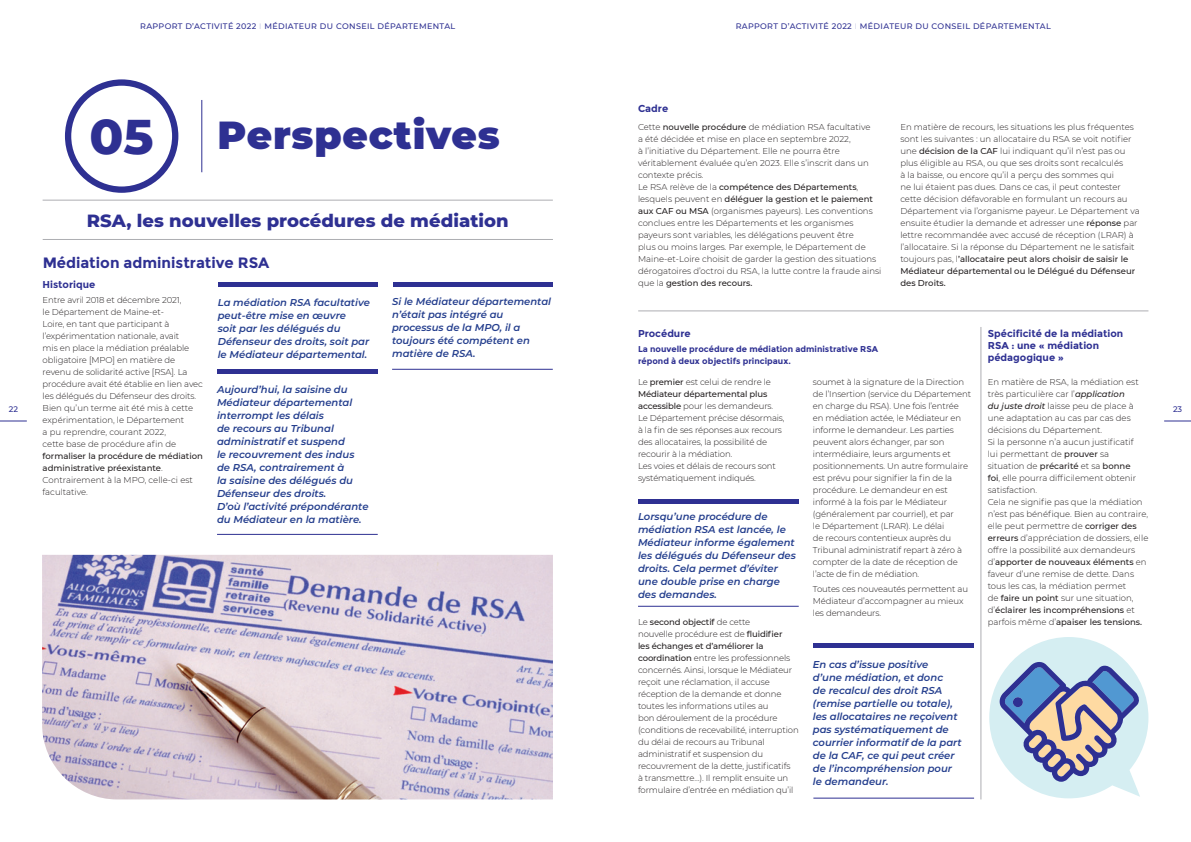
<style>
.page{position:relative;width:1191px;height:842px;background:#fff}
.page>*{position:absolute;margin:0;border:0;box-sizing:border-box;transform-origin:0 0}
.t1{font:800 49.7px "Montserrat";color:#2e3092}
.t2{font:900 39px "Montserrat";letter-spacing:.02em;color:#2e3092}
.t3{font:800 18px "Montserrat";color:#2e3092}
.t4{font:700 15px "Montserrat";color:#2e3092}
.t5{font:italic 600 10px/13px "Montserrat";color:#253f8e}
.t6{font:700 10px/12px "Montserrat";color:#2e3092}
.t7{font:300 8.5px/12px "Montserrat";letter-spacing:-.01em;color:#231f20}
.t8{font:500 8.5px/12px "Montserrat";color:#231f20}
.t9{font:700 8.5px/12px "Montserrat";color:#2e3092}
.t10{font:500 8px "Montserrat";letter-spacing:.045em;color:#2e3092}
.s1{font-weight:100}
.s2{font-weight:500}
.s3{font-weight:300}
.s4{font-weight:500;font-style:italic}
</style>
<div class="page">
<svg style="left:0;top:420px;width:27px;height:1px"></svg>
<svg style="left:1164px;top:420px;width:27px;height:1px"></svg>
<div style="left:638px;top:499px;width:160px;height:5px;background:#2e3092"></div>
<div style="left:813px;top:643px;width:160px;height:5px;background:#2e3092"></div>
<hr style="left:980px;top:327px;width:1px;height:472px;background:#adaeb2">
<svg style="left:989px;top:637px;width:159px;height:161px"></svg>
<hr style="left:638px;top:606px;width:160px;height:1px;background:#2e3092">
<hr style="left:813px;top:798px;width:161px;height:1px;background:#2e3092">
<hr style="left:638px;top:311px;width:510px;height:1px;background:#adaeb2">
<img style="left:42px;top:555px;width:511px;height:244px">
<div style="left:65px;top:79px;width:113px;height:114px;border:6px solid #2e3092;border-radius:50%"></div>
<hr style="left:201px;top:100px;width:1px;height:72px;background:#2e3092">
<hr style="left:43px;top:239px;width:510px;height:1px;background:#adaeb2">
<hr style="left:218px;top:283px;width:160px;height:4px;background:#2e3092">
<hr style="left:43px;top:200px;width:510px;height:1px;background:#adaeb2">
<div style="left:217px;top:369px;width:161px;height:5px;background:#2e3092"></div>
<hr style="left:217px;top:534px;width:161px;height:1px;background:#2e3092">
<hr style="left:393px;top:283px;width:160px;height:4px;background:#2e3092">
<hr style="left:392px;top:369px;width:161px;height:1px;background:#2e3092">
<p class="t10" style="left:140px;top:21px;width:317px">RAPPORT D’ACTIVITÉ 2022 <span class="s1">I</span> MÉDIATEUR DU CONSEIL DÉPARTEMENTAL</p>
<p class="t10" style="left:735px;top:21px;width:317px">RAPPORT D’ACTIVITÉ 2022 <span class="s1">I</span> MÉDIATEUR DU CONSEIL DÉPARTEMENTAL</p>
<p class="t6" style="left:638px;top:102px;width:32px">Cadre</p>
<h1 class="t1" style="left:90px;top:99px;width:66px">05</h1>
<h2 class="t2" style="left:217px;top:106px;width:284px">Perspectives</h2>
<p class="t7" style="left:638px;top:121px;width:245px">Cette <span class="s2">nouvelle procédure</span> de médiation RSA facultative<br>a été décidée et mise en place en septembre 2022,<br>à l’initiative du Département. Elle ne pourra être véritablement évaluée qu’en 2023. Elle s’inscrit dans un contexte précis.<br>Le RSA relève de la <span class="s2">compétence des Départements</span>, lesquels peuvent en <span class="s2">déléguer la gestion et le paiement aux CAF ou MSA</span> (organismes payeurs). Les conventions conclues entre les Départements et les organismes payeurs sont variables, les délégations peuvent être<br>plus ou moins larges. Par exemple, le Département de Maine-et-Loire choisit de garder la gestion des situations dérogatoires d’octroi du RSA, la lutte contre la fraude ainsi que la <span class="s2">gestion des recours.</span></p>
<p class="t7" style="left:900px;top:121px;width:241px">En matière de recours, les situations les plus fréquentes sont les suivantes : un allocataire du RSA se voit notifier une <span class="s2">décision de la CAF</span> lui indiquant qu’il n’est pas ou plus éligible au RSA, ou que ses droits sont recalculés<br>à la baisse, ou encore qu’il a perçu des sommes qui<br>ne lui étaient pas dues. Dans ce cas, il peut contester cette décision défavorable en formulant un recours au Département via l’organisme payeur. Le Département va ensuite étudier la demande et adresser une <span class="s2">réponse</span> par lettre recommandée avec accusé de réception (LRAR) à l’allocataire. Si la réponse du Département ne le satisfait toujours pas, l<span class="s2">’allocataire peut alors choisir de saisir le Médiateur départemental ou le Délégué du Défenseur des Droits.</span></p>
<h3 class="t3" style="left:87px;top:207px;width:423px">RSA, les nouvelles procédures de médiation</h3>
<h3 class="t4" style="left:43px;top:254px;width:228px">Médiation administrative RSA</h3>
<p class="t6" style="left:43px;top:279px;width:54px">Historique</p>
<p class="t7" style="left:43px;top:294px;width:162px">Entre avril 2018 et décembre 2021,<br>le Département de Maine-et-<br>Loire, en tant que participant à l’expérimentation nationale, avait<br>mis en place la médiation préalable obligatoire [MPO] en matière de revenu de solidarité active [RSA]. La procédure avait été établie en lien avec les délégués du Défenseur des droits.<br>Bien qu’un terme ait été mis à cette expérimentation, le Département<br>a pu reprendre, courant 2022,<br>cette base de procédure afin de</p>
<p class="t8" style="left:43px;top:450px;width:162px">formaliser la procédure de médiation administrative préexistante<span class="s3">.<br>Contrairement à la MPO, celle-ci est facultative.</span></p>
<p class="t5" style="left:392px;top:295px;width:160px">Si le Médiateur départemental n’était pas intégré au processus de la MPO, il a toujours été compétent en matière de RSA.</p>
<p class="t5" style="left:218px;top:295px;width:154px">La médiation RSA facultative peut-être mise en œuvre<br>soit par les délégués du<br>Défenseur des droits, soit par le Médiateur départemental.</p>
<p class="t5" style="left:217px;top:383px;width:153px">Aujourd’hui, la saisine du<br>Médiateur départemental interrompt les délais<br>de recours au Tribunal administratif et suspend<br>le recouvrement des indus de RSA, contrairement à<br>la saisine des délégués du<br>Défenseur des droits.<br>D’où l’activité prépondérante du Médiateur en la matière.</p>
<p class="t6" style="left:987px;top:327px;width:137px">Spécificité de la médiation<br>RSA : une « médiation pédagogique »</p>
<p class="t7" style="left:987px;top:376px;width:162px">En matière de RSA, la médiation est très particulière car l’<span class="s4">application<br>du juste droit</span> laisse peu de place à une adaptation au cas par cas des décisions du Département.<br>Si la personne n’a aucun justificatif<br>lui permettant de <span class="s2">prouver</span> sa<br>situation de <span class="s2">précarité</span> et sa <span class="s2">bonne<br>foi</span>, elle pourra difficilement obtenir satisfaction.<br>Cela ne signifie pas que la médiation n’est pas bénéfique. Bien au contraire, elle peut permettre de <span class="s2">corriger des erreurs</span> d’appréciation de dossiers, elle offre la possibilité aux demandeurs d’<span class="s2">apporter de nouveaux éléments</span> en faveur d’une remise de dette. Dans tous les cas, la médiation permet<br>de <span class="s2">faire un point</span> sur une situation, d’<span class="s2">éclairer les incompréhensions</span> et parfois même d’<span class="s2">apaiser les tensions.</span></p>
<p class="t6" style="left:638px;top:327px;width:54px">Procédure</p>
<p class="t9" style="left:638px;top:343px;width:242px">La nouvelle procédure de médiation administrative RSA répond à deux objectifs principaux.</p>
<p class="t7" style="left:638px;top:375px;width:148px">Le <span class="s2">premier</span> est celui de rendre le<br><span class="s2">Médiateur départemental plus accessible</span> pour les demandeurs.<br>Le Département précise désormais, à la fin de ses réponses aux recours des allocataires, la possibilité de recourir à la médiation.<br>Les voies et délais de recours sont systématiquement indiqués.</p>
<p class="t7" style="left:813px;top:375px;width:160px">soumet à la signature de la Direction de l’Insertion (service du Département en charge du RSA). Une fois l’entrée en médiation actée, le Médiateur en informe le demandeur. Les parties peuvent alors échanger, par son intermédiaire, leurs arguments et positionnements. Un autre formulaire est prévu pour signifier la fin de la procédure. Le demandeur en est informé à la fois par le Médiateur (généralement par courriel), et par<br>le Département (LRAR). Le délai<br>de recours contentieux auprès du Tribunal administratif repart à zéro à compter de la date de réception de l’acte de fin de médiation.</p>
<p class="t7" style="left:813px;top:582px;width:157px">Toutes ces nouveautés permettent au<br>Médiateur d’accompagner au mieux les demandeurs.</p>
<p class="t10" style="left:9px;top:403px;width:11px">22</p>
<p class="t10" style="left:1173px;top:403px;width:11px">23</p>
<p class="t5" style="left:638px;top:510px;width:159px">Lorsqu’une procédure de médiation RSA est lancée, le<br>Médiateur informe également les délégués du Défenseur des droits. Cela permet d’éviter une double prise en charge des demandes.</p>
<p class="t7" style="left:638px;top:615px;width:162px">Le <span class="s2">second objectif</span> de cette<br>nouvelle procédure est de <span class="s2">fluidifier<br>les échanges et d’améliorer la coordination</span> entre les professionnels concernés. Ainsi, lorsque le Médiateur reçoit une réclamation, il accuse réception de la demande et donne toutes les informations utiles au<br>bon déroulement de la procédure (conditions de recevabilité, interruption du délai de recours au Tribunal administratif et suspension du recouvrement de la dette, justificatifs<br>à transmettre…). Il remplit ensuite un formulaire d’entrée en médiation qu’il</p>
<p class="t5" style="left:813px;top:658px;width:150px">En cas d’issue positive<br>d’une médiation, et donc<br>de recalcul des droit RSA (remise partielle ou totale), les allocataires ne reçoivent pas systématiquement de courrier informatif de la part de la CAF, ce qui peut créer de l’incompréhension pour le demandeur.</p>
</div>
